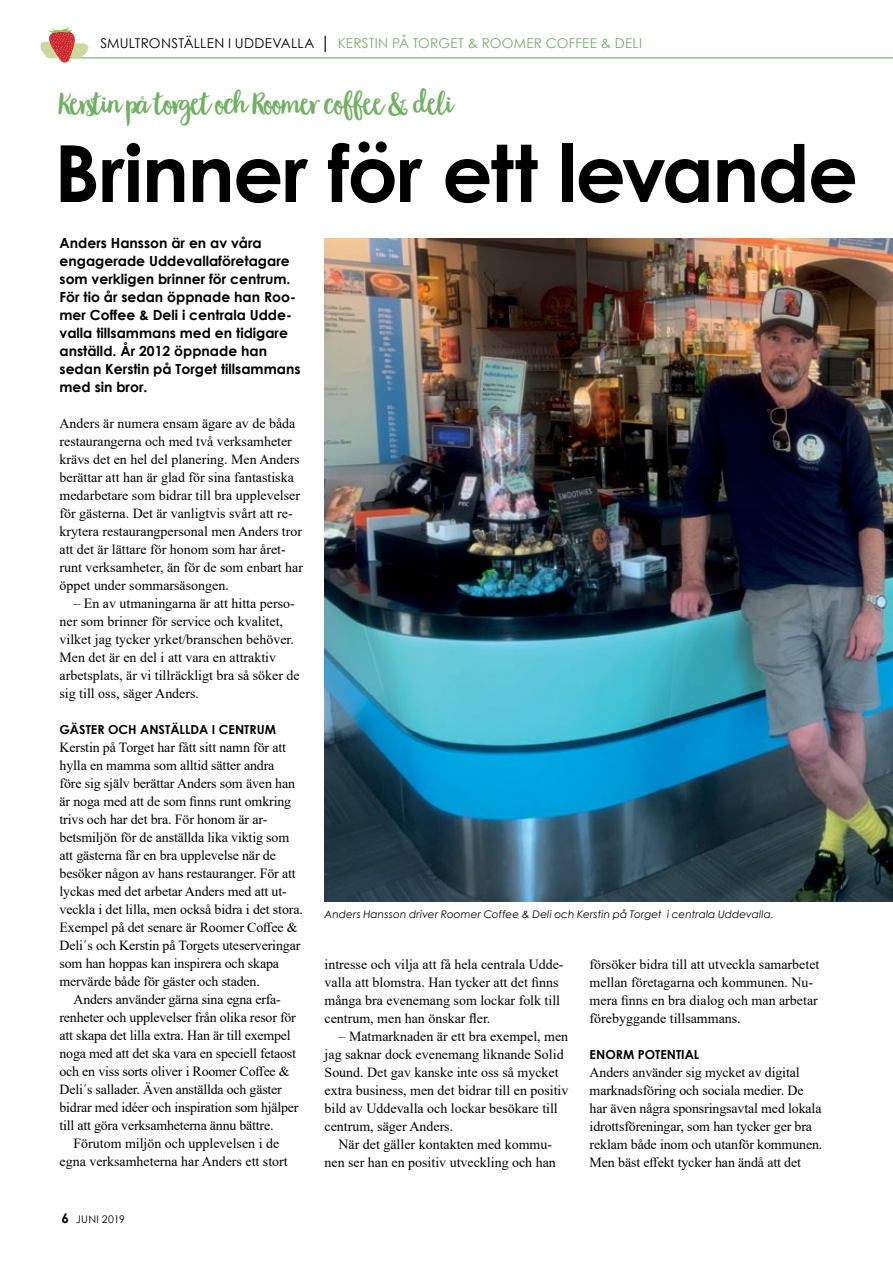
<style>
.page{position:relative;width:893px;height:1263px;background:#fff}
.page>*{position:absolute;margin:0;border:0;box-sizing:border-box;transform-origin:0 0}
.t1{font:700 78.75px "Century Gothic";letter-spacing:-.02em;color:#000}
.t2{font:32.85px "Garden Grown";letter-spacing:-.015em;color:#72b163}
.t3{font:13.95px/18px "Times New Roman";color:#000}
.t4{font:700 13.95px/18px "Century Gothic";color:#000}
.t5{font:13.5px "Century Gothic";letter-spacing:.015em;color:#72b163}
.t6{font:700 12.45px "Century Gothic";color:#000}
.t7{font:italic 10.5px "Century Gothic";letter-spacing:.01em;color:#000}
.t8{font:10.5px "Century Gothic";letter-spacing:.03em;color:#000}
.s1{color:#000}
.s2{font-weight:700;color:#000}
.s3{font-weight:700;font-size:13.5px}
</style>
<div class="page">
<hr style="left:60px;top:58px;width:833px;height:1px;background:#68a25a">
<img style="left:325px;top:238px;width:568px;height:663px">
<svg style="left:40px;top:27px;width:49px;height:36px"></svg>
<p class="t5" style="left:100px;top:34px;width:543px"><span class="s1">SMULTRONSTÄLLEN I UDDEVALLA</span> <span class="s2">│</span> KERSTIN PÅ TORGET &amp; ROOMER COFFEE &amp; DELI</p>
<h2 class="t2" style="left:59px;top:83px;width:396px">Kerstin på torget och Roomer coffee &amp; deli</h2>
<h1 class="t1" style="left:54px;top:114px;width:805px">Brinner för ett levande</h1>
<p class="t4" style="left:60px;top:233px;width:243px">Anders Hansson är en av våra engagerade Uddevallaföretagare som verkligen brinner för centrum.<br>För tio år sedan öppnade han Roo&shy;mer Coffee &amp; Deli i centrala Udde&shy;valla tillsammans med en tidigare anställd. År 2012 öppnade han sedan Kerstin på Torget tillsammans med sin bror.</p>
<p class="t3" style="left:60px;top:413px;width:245px">Anders är numera ensam ägare av de båda restaurangerna och med två verksamheter krävs det en hel del planering. Men Anders berättar att han är glad för sina fantastiska medarbetare som bidrar till bra upplevelser för gästerna. Det är vanligtvis svårt att re&shy;krytera restaurangpersonal men Anders tror att det är lättare för honom som har året&shy;runt verksamheter, än för de som enbart har öppet under sommarsäsongen.</p>
<p class="t3" style="left:60px;top:593px;width:242px;text-indent:14px">– En av utmaningarna är att hitta perso&shy;ner som brinner för service och kvalitet, vilket jag tycker yrket/branschen behöver.<br>Men det är en del i att vara en attraktiv arbetsplats, är vi tillräckligt bra så söker de sig till oss, säger Anders.</p>
<p class="t6" style="left:60px;top:720px;width:218px">GÄSTER OCH ANSTÄLLDA I CENTRUM</p>
<p class="t3" style="left:60px;top:737px;width:228px">Kerstin på Torget har fått sitt namn för att</p>
<p class="t3" style="left:60px;top:755px;width:216px">hylla en mamma som alltid sätter andra</p>
<p class="t3" style="left:60px;top:773px;width:237px">före sig själv berättar Anders som även han</p>
<p class="t3" style="left:60px;top:791px;width:233px">är noga med att de som finns runt omkring</p>
<p class="t3" style="left:60px;top:809px;width:209px">trivs och har det bra. För honom är ar-</p>
<p class="t3" style="left:60px;top:827px;width:231px">betsmiljön för de anställda lika viktig som</p>
<p class="t3" style="left:60px;top:845px;width:218px">att gästerna får en bra upplevelse när de</p>
<p class="t3" style="left:60px;top:863px;width:238px">besöker någon av hans restauranger. För att</p>
<p class="t3" style="left:60px;top:881px;width:229px">lyckas med det arbetar Anders med att ut-</p>
<p class="t3" style="left:60px;top:899px;width:245px">veckla i det lilla, men också bidra i det stora.</p>
<p class="t3" style="left:60px;top:917px;width:240px">Exempel på det senare är Roomer Coffee &amp;</p>
<p class="t3" style="left:60px;top:935px;width:242px">Deli´s och Kerstin på Torgets uteserveringar</p>
<p class="t3" style="left:60px;top:953px;width:221px">som han hoppas kan inspirera och skapa</p>
<p class="t3" style="left:60px;top:971px;width:202px">mervärde både för gäster och staden.</p>
<p class="t3" style="left:73px;top:989px;width:209px">Anders använder gärna sina egna erfa-</p>
<p class="t3" style="left:60px;top:1007px;width:238px">renheter och upplevelser från olika resor för</p>
<p class="t3" style="left:60px;top:1025px;width:233px">att skapa det lilla extra. Han är till exempel</p>
<p class="t3" style="left:60px;top:1043px;width:238px">noga med att det ska vara en speciell fetaost</p>
<p class="t3" style="left:60px;top:1061px;width:232px">och en viss sorts oliver i Roomer Coffee &amp;</p>
<p class="t3" style="left:60px;top:1079px;width:224px">Deli´s sallader. Även anställda och gäster</p>
<p class="t3" style="left:60px;top:1097px;width:240px">bidrar med idéer och inspiration som hjälper</p>
<p class="t3" style="left:60px;top:1115px;width:216px">till att göra verksamheterna ännu bättre.</p>
<p class="t3" style="left:73px;top:1133px;width:207px">Förutom miljön och upplevelsen i de</p>
<p class="t3" style="left:60px;top:1151px;width:230px">egna verksamheterna har Anders ett stort</p>
<p class="t8" style="left:62px;top:1212px;width:65px"><span class="s3">6</span> JUNI 2019</p>
<p class="t7" style="left:325px;top:907px;width:451px">Anders Hansson driver Roomer Coffee &amp; Deli och Kerstin på Torget i centrala Uddevalla.</p>
<p class="t3" style="left:325px;top:954px;width:240px">intresse och vilja att få hela centrala Udde&shy;valla att blomstra. Han tycker att det finns många bra evenemang som lockar folk till centrum, men han önskar fler.</p>
<p class="t3" style="left:325px;top:1026px;width:245px;text-indent:14px">– Matmarknaden är ett bra exempel, men jag saknar dock evenemang liknande Solid Sound. Det gav kanske inte oss så mycket extra business, men det bidrar till en positiv bild av Uddevalla och lockar besökare till centrum, säger Anders.</p>
<p class="t3" style="left:325px;top:1134px;width:233px;text-align:right">När det gäller kontakten med kommu&shy;nen ser han en positiv utveckling och han</p>
<p class="t3" style="left:590px;top:954px;width:231px">försöker bidra till att utveckla samarbetet mellan företagarna och kommunen. Nu&shy;mera finns en bra dialog och man arbetar förebyggande tillsammans.</p>
<p class="t6" style="left:590px;top:1045px;width:111px">ENORM POTENTIAL</p>
<p class="t3" style="left:590px;top:1062px;width:234px">Anders använder sig mycket av digital marknadsföring och sociala medier. De har även några sponsringsavtal med lokala idrottsföreningar, som han tycker ger bra reklam både inom och utanför kommunen.<br>Men bäst effekt tycker han ändå att det</p>
</div>
